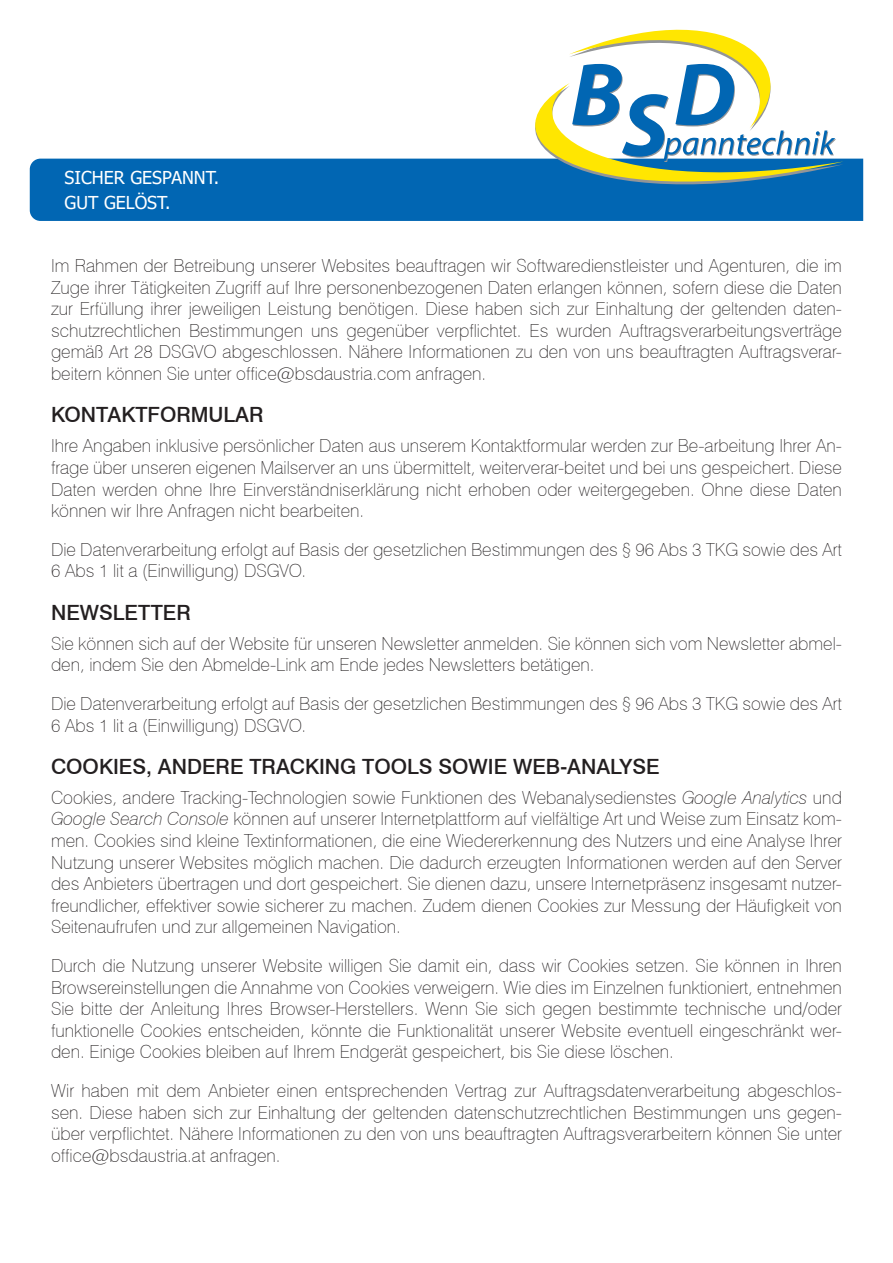
<style>
.page{position:relative;width:893px;height:1263px;background:#fff}
.page>*{position:absolute;margin:0;border:0;box-sizing:border-box;transform-origin:0 0}
.t1{font:500 21px "Swiss 721 BT";color:#231f20}
.t2{font:100 18px/21.6px "Swiss 721 BT";color:#231f20;text-align:justify}
.t3{font:17.7px/24.8px "Tahoma";color:#fff}
.s1{font-style:italic}
</style>
<div class="page">
<div style="left:30px;top:159px;width:833px;height:62px;background:#0166b3"></div>
<svg style="left:467px;top:218px;width:376px;height:3px"></svg>
<svg style="left:467px;top:83px;width:376px;height:135px;fill:#0166b3"></svg>
<svg style="left:569px;top:29px;width:267px;height:133px"></svg>
<p class="t3" style="left:65px;top:166px;width:156px">SICHER GESPANNT.<br>GUT GELÖST.</p>
<p class="t2" style="left:51px;top:255px;width:792px">Im Rahmen der Betreibung unserer Websites beauftragen wir Softwaredienstleister und Agenturen, die im Zuge ihrer Tätigkeiten Zugriff auf Ihre personenbezogenen Daten erlangen können, sofern diese die Daten zur Erfüllung ihrer jeweiligen Leistung benötigen. Diese haben sich zur Einhaltung der geltenden daten&shy;schutzrechtlichen Bestimmungen uns gegenüber verpflichtet. Es wurden Auftragsverarbeitungsverträge gemäß Art 28 DSGVO abgeschlossen. Nähere Informationen zu den von uns beauftragten Auftragsverar&shy;beitern können Sie unter office@bsdaustria.com anfragen.</p>
<p class="t1" style="left:51px;top:402px;width:214px">KONTAKTFORMULAR</p>
<p class="t2" style="left:51px;top:435px;width:792px">Ihre Angaben inklusive persönlicher Daten aus unserem Kontaktformular werden zur Be-arbeitung Ihrer An&shy;frage über unseren eigenen Mailserver an uns übermittelt, weiterverar-beitet und bei uns gespeichert. Diese Daten werden ohne Ihre Einverständniserklärung nicht erhoben oder weitergegeben. Ohne diese Daten können wir Ihre Anfragen nicht bearbeiten.</p>
<p class="t2" style="left:51px;top:538px;width:792px">Die Datenverarbeitung erfolgt auf Basis der gesetzlichen Bestimmungen des § 96 Abs 3 TKG sowie des Art<br>6 Abs 1 lit a (Einwilligung) DSGVO.</p>
<p class="t1" style="left:51px;top:599px;width:141px">NEWSLETTER</p>
<p class="t2" style="left:51px;top:632px;width:792px">Sie können sich auf der Website für unseren Newsletter anmelden. Sie können sich vom Newsletter abmel&shy;den, indem Sie den Abmelde-Link am Ende jedes Newsletters betätigen.</p>
<p class="t2" style="left:51px;top:692px;width:792px">Die Datenverarbeitung erfolgt auf Basis der gesetzlichen Bestimmungen des § 96 Abs 3 TKG sowie des Art<br>6 Abs 1 lit a (Einwilligung) DSGVO.</p>
<p class="t1" style="left:51px;top:753px;width:610px">COOKIES, ANDERE TRACKING TOOLS SOWIE WEB-ANALYSE</p>
<p class="t2" style="left:51px;top:786px;width:792px">Cookies, andere Tracking-Technologien sowie Funktionen des Webanalysedienstes <span class="s1">Google Analytics</span> und <span class="s1">Google Search Console</span> können auf unserer Internetplattform auf vielfältige Art und Weise zum Einsatz kom&shy;men. Cookies sind kleine Textinformationen, die eine Wiedererkennung des Nutzers und eine Analyse Ihrer Nutzung unserer Websites möglich machen. Die dadurch erzeugten Informationen werden auf den Server des Anbieters übertragen und dort gespeichert. Sie dienen dazu, unsere Internetpräsenz insgesamt nutzer&shy;freundlicher, effektiver sowie sicherer zu machen. Zudem dienen Cookies zur Messung der Häufigkeit von Seitenaufrufen und zur allgemeinen Navigation.</p>
<p class="t2" style="left:51px;top:955px;width:792px">Durch die Nutzung unserer Website willigen Sie damit ein, dass wir Cookies setzen. Sie können in Ihren Browsereinstellungen die Annahme von Cookies verweigern. Wie dies im Einzelnen funktioniert, entnehmen Sie bitte der Anleitung Ihres Browser-Herstellers. Wenn Sie sich gegen bestimmte technische und/oder funktionelle Cookies entscheiden, könnte die Funktionalität unserer Website eventuell eingeschränkt wer&shy;den. Einige Cookies bleiben auf Ihrem Endgerät gespeichert, bis Sie diese löschen.</p>
<p class="t2" style="left:51px;top:1080px;width:792px">Wir haben mit dem Anbieter einen entsprechenden Vertrag zur Auftragsdatenverarbeitung abgeschlos&shy;sen. Diese haben sich zur Einhaltung der geltenden datenschutzrechtlichen Bestimmungen uns gegen&shy;über verpflichtet. Nähere Informationen zu den von uns beauftragten Auftragsverarbeitern können Sie unter office@bsdaustria.at anfragen.</p>
</div>
